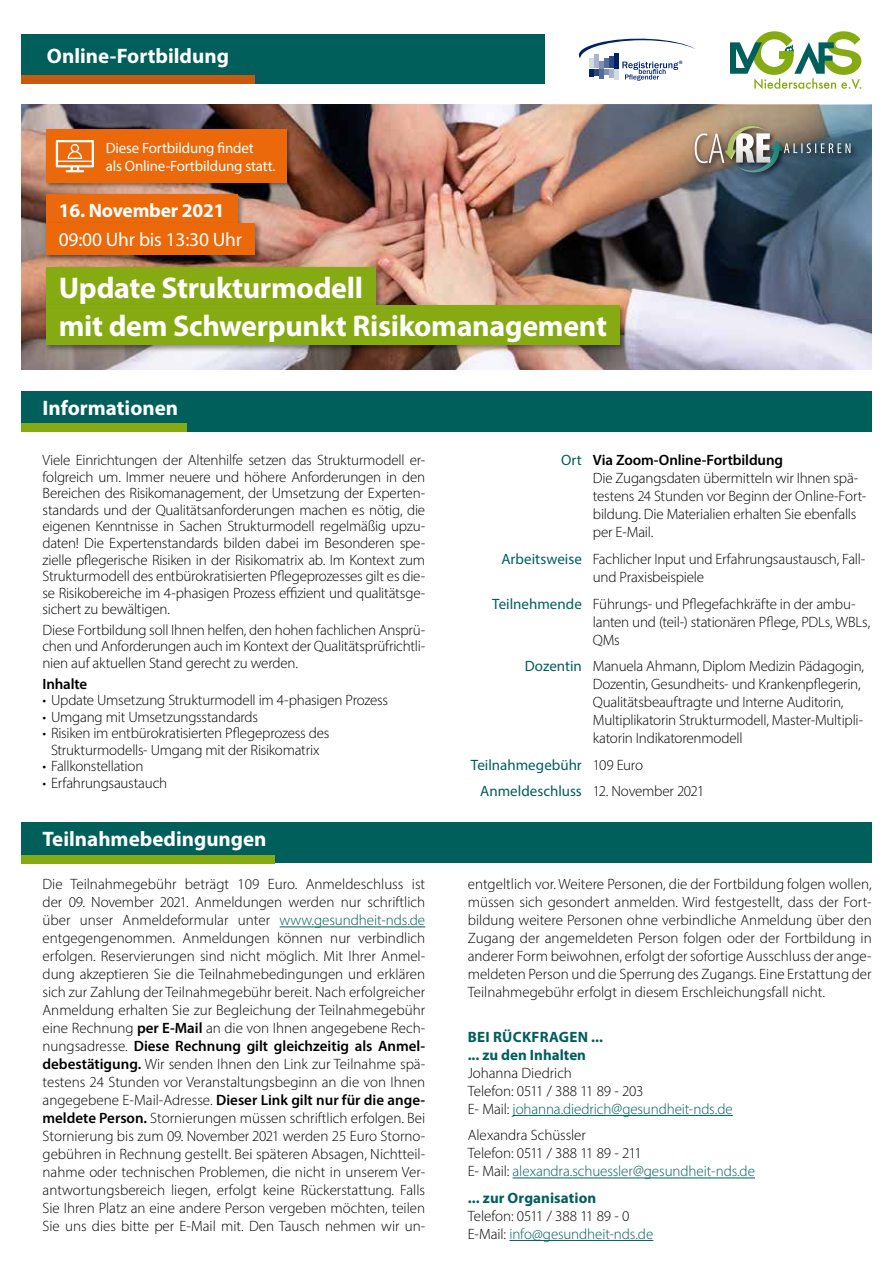
<style>
.page{position:relative;width:893px;height:1263px;background:#fff}
.page>*{position:absolute;margin:0;border:0;box-sizing:border-box;transform-origin:0 0}
.t1{font:700 30px "Myriad Pro";letter-spacing:-.01em;color:#fff}
.t2{font:700 21px "Myriad Pro";color:#fff}
.t3{font:19.5px "Myriad Pro";letter-spacing:-.01em;color:#fff}
.t4{font:700 19.5px "Myriad Pro";letter-spacing:-.01em;color:#fff}
.t5{font:300 15px/18px "Myriad Pro";letter-spacing:-.01em;color:#000}
.t6{font:15px/26.5px "Myriad Pro";color:#005f5b;text-align:right}
.t7{font:700 15px/18px "Myriad Pro";letter-spacing:.005em;color:#005f5b}
.t8{font:600 15px "Myriad Pro";letter-spacing:-.01em;color:#000}
.t9{font:14.85px/17.9px "Myriad Pro";letter-spacing:-.01em;color:#fff}
.t10{font:500 5.1px "Franklin Gothic";color:#002169}
.s1{color:#005f5b}
.s2{font-weight:600}
</style>
<div class="page">
<img style="left:21px;top:105px;width:433px;height:265px">
<img style="left:454px;top:105px;width:418px;height:265px">
<div style="left:692px;top:123px;width:166px;height:57px;background:#000;opacity:.75"></div>
<img style="left:695px;top:126px;width:155px;height:47px">
<div style="left:21px;top:34px;width:524px;height:49px;background:#005f5b"></div>
<svg style="left:730px;top:31px;width:131px;height:58px"></svg>
<div style="left:21px;top:391px;width:851px;height:41px;background:#005f5b"></div>
<div style="left:21px;top:822px;width:851px;height:41px;background:#005f5b"></div>
<div style="left:21px;top:423px;width:166px;height:9px;background:#86aa11"></div>
<div style="left:21px;top:855px;width:253px;height:8px;background:#86aa11"></div>
<svg style="left:579px;top:39px;width:117px;height:42px"></svg>
<div style="left:44px;top:265px;width:339px;height:49px;background:#000;opacity:.4"></div>
<div style="left:46px;top:267px;width:330px;height:39px;background:#86aa11"></div>
<div style="left:44px;top:193px;width:201px;height:41px;background:#000;opacity:.4"></div>
<div style="left:46px;top:194px;width:191px;height:32px;background:#eb690b"></div>
<div style="left:44px;top:221px;width:219px;height:41px;background:#000;opacity:.4"></div>
<div style="left:46px;top:223px;width:209px;height:31px;background:#eb690b"></div>
<div style="left:44px;top:304px;width:584px;height:48px;background:#000;opacity:.4"></div>
<div style="left:46px;top:305px;width:574px;height:40px;background:#86aa11"></div>
<hr style="left:280px;top:926px;width:145px;height:1px;background:#005f5b">
<div style="left:45px;top:128px;width:247px;height:60px;background:#000;opacity:.4"></div>
<div style="left:46px;top:130px;width:240px;height:53px;background:#eb690b"></div>
<svg style="left:56px;top:140px;width:38px;height:32px"></svg>
<div style="left:21px;top:75px;width:234px;height:9px;background:#c75a0e"></div>
<hr style="left:513px;top:1115px;width:220px;height:1px;background:#005f5b">
<hr style="left:513px;top:1177px;width:242px;height:1px;background:#005f5b">
<hr style="left:509px;top:1240px;width:144px;height:1px;background:#005f5b">
<h2 class="t2" style="left:47px;top:42px;width:183px">Online-Fortbildung</h2>
<p class="t9" style="left:106px;top:139px;width:171px">Diese Fortbildung findet<br>als Online-Fortbildung statt.</p>
<h3 class="t4" style="left:59px;top:198px;width:167px">16. November 2021</h3>
<h3 class="t3" style="left:59px;top:227px;width:185px">09:00 Uhr bis 13:30 Uhr</h3>
<h1 class="t1" style="left:59px;top:268px;width:306px">Update Strukturmodell</h1>
<h1 class="t1" style="left:59px;top:307px;width:550px">mit dem Schwerpunkt Risikomanagement</h1>
<h2 class="t2" style="left:43px;top:394px;width:137px">Informationen</h2>
<p class="t10" style="left:679px;top:59px;width:5px">®</p>
<p class="t5" style="left:43px;top:452px;width:384px;line-height:16.5px;text-align:justify">Viele Einrichtungen der Altenhilfe setzen das Strukturmodell er&shy;folgreich um. Immer neuere und höhere Anforderungen in den Bereichen des Risikomanagement, der Umsetzung der Experten&shy;standards und der Qualitätsanforderungen machen es nötig, die eigenen Kenntnisse in Sachen Strukturmodell regelmäßig upzu&shy;daten! Die Expertenstandards bilden dabei im Besonderen spe&shy;zielle pflegerische Risiken in der Risikomatrix ab. Im Kontext zum Strukturmodell des entbürokratisierten Pflegeprozesses gilt es die&shy;se Risikobereiche im 4-phasigen Prozess effizient und qualitätsge&shy;sichert zu bewältigen.</p>
<p class="t5" style="left:43px;top:621px;width:384px;line-height:16.5px;text-align:justify">Diese Fortbildung soll Ihnen helfen, den hohen fachlichen Ansprü&shy;chen und Anforderungen auch im Kontext der Qualitätsprüfrichtli&shy;nien auf aktuellen Stand gerecht zu werden.</p>
<p class="t8" style="left:43px;top:674px;width:46px">Inhalte</p>
<p class="t5" style="left:43px;top:691px;width:347px">• Update Umsetzung Strukturmodell im 4-phasigen Prozess</p>
<p class="t5" style="left:43px;top:707px;width:217px">• Umgang mit Umsetzungsstandards</p>
<p class="t5" style="left:43px;top:725px;width:288px;line-height:16.5px;text-align:center">• Risiken im entbürokratisierten Pflegeprozess des<br>Strukturmodells- Umgang mit der Risikomatrix</p>
<p class="t5" style="left:43px;top:757px;width:102px">• Fallkonstellation</p>
<p class="t5" style="left:43px;top:773px;width:126px">• Erfahrungsaustauch</p>
<h2 class="t2" style="left:43px;top:826px;width:226px">Teilnahmebedingungen</h2>
<p class="t5" style="left:43px;top:875px;width:384px;text-align:justify">Die Teilnahmegebühr beträgt 109 Euro. Anmeldeschluss ist der 09. November 2021. Anmeldungen werden nur schriftlich über unser Anmeldeformular unter <span class="s1">www.gesundheit-nds.de </span>entgegengenommen. Anmeldungen können nur verbindlich erfolgen. Reservierungen sind nicht möglich. Mit Ihrer Anmel&shy;dung akzeptieren Sie die Teilnahmebedingungen und erklären sich zur Zahlung der Teilnahmegebühr bereit. Nach erfolgreicher Anmeldung erhalten Sie zur Begleichung der Teilnahmegebühr eine Rechnung <span class="s2">per E-Mail</span> an die von Ihnen angegebene Rech&shy;nungsadresse. <span class="s2">Diese Rechnung gilt gleichzeitig als Anmel&shy;debestätigung.</span> Wir senden Ihnen den Link zur Teilnahme spä&shy;testens 24 Stunden vor Veranstaltungsbeginn an die von Ihnen angegebene E-Mail-Adresse. <span class="s2">Dieser Link gilt nur für die ange&shy;meldete Person.</span> Stornierungen müssen schriftlich erfolgen. Bei Stornierung bis zum 09. November 2021 werden 25 Euro Storno&shy;gebühren in Rechnung gestellt. Bei späteren Absagen, Nichtteil&shy;nahme oder technischen Problemen, die nicht in unserem Ver&shy;antwortungsbereich liegen, erfolgt keine Rückerstattung. Falls Sie Ihren Platz an eine andere Person vergeben möchten, teilen Sie uns dies bitte per E-Mail mit. Den Tausch nehmen wir un-</p>
<p class="t6" style="left:561px;top:447px;width:22px">Ort</p>
<p class="t6" style="left:501px;top:545px;width:82px">Arbeitsweise</p>
<p class="t6" style="left:492px;top:590px;width:91px">Teilnehmende</p>
<p class="t6" style="left:525px;top:652px;width:59px">Dozentin</p>
<p class="t6" style="left:471px;top:751px;width:112px">Teilnahmegebühr<br>Anmeldeschluss</p>
<p class="t8" style="left:593px;top:451px;width:192px">Via Zoom-Online-Fortbildung</p>
<p class="t5" style="left:593px;top:469px;width:275px">Die Zugangsdaten übermitteln wir Ihnen spä&shy;testens 24 Stunden vor Beginn der Online-Fort&shy;bildung. Die Materialien erhalten Sie ebenfalls per E-Mail.</p>
<p class="t5" style="left:593px;top:550px;width:274px">Fachlicher Input und Erfahrungsaustausch, Fall&shy;und Praxisbeispiele</p>
<p class="t5" style="left:593px;top:594px;width:279px">Führungs- und Pflegefachkräfte in der ambu&shy;lanten und (teil-) stationären Pflege, PDLs, WBLs,<br>QMs</p>
<p class="t5" style="left:593px;top:657px;width:273px">Manuela Ahmann, Diplom Medizin Pädagogin, Dozentin, Gesundheits- und Krankenpflegerin, Qualitätsbeauftragte und Interne Auditorin, Multiplikatorin Strukturmodell, Master-Multipli&shy;katorin Indikatorenmodell</p>
<p class="t5" style="left:593px;top:755px;width:52px">109 Euro</p>
<p class="t5" style="left:593px;top:782px;width:113px">12. November 2021</p>
<p class="t5" style="left:468px;top:875px;width:405px;text-align:justify">entgeltlich vor. Weitere Personen, die der Fortbildung folgen wollen, müssen sich gesondert anmelden. Wird festgestellt, dass der Fort&shy;bildung weitere Personen ohne verbindliche Anmeldung über den Zugang der angemeldeten Person folgen oder der Fortbildung in anderer Form beiwohnen, erfolgt der sofortige Ausschluss der ange&shy;meldeten Person und die Sperrung des Zugangs. Eine Erstattung der Teilnahmegebühr erfolgt in diesem Erschleichungsfall nicht.</p>
<p class="t7" style="left:468px;top:1027px;width:137px">BEI RÜCKFRAGEN ... ... zu den Inhalten</p>
<p class="t5" style="left:468px;top:1064px;width:267px">Johanna Diedrich<br>Telefon: 0511 / 388 11 89 - 203<br>E- Mail: <span class="s1">johanna.diedrich@gesundheit-nds.de</span></p>
<p class="t5" style="left:468px;top:1126px;width:289px">Alexandra Schüssler<br>Telefon: 0511 / 388 11 89 - 211<br>E- Mail: <span class="s1">alexandra.schuessler@gesundheit-nds.de</span></p>
<p class="t7" style="left:468px;top:1188px;width:130px">... zur Organisation</p>
<p class="t5" style="left:468px;top:1207px;width:187px">Telefon: 0511 / 388 11 89 - 0<br>E-Mail: <span class="s1">info@gesundheit-nds.de</span></p>
</div>
